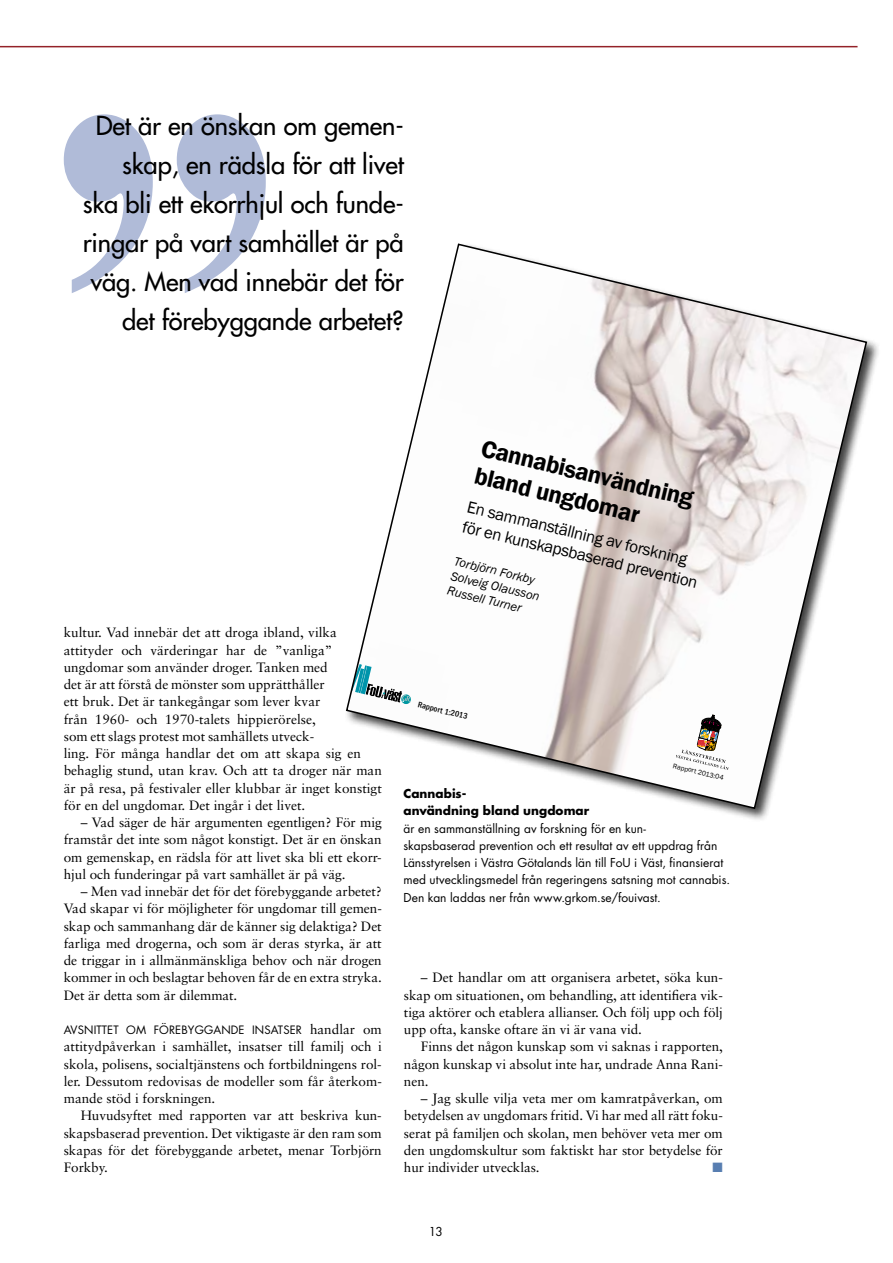
<style>
.page{position:relative;width:893px;height:1263px;background:#fff}
.page>*{position:absolute;margin:0;border:0;box-sizing:border-box;transform-origin:0 0}
.t1{font:25.5px/39px "Futura";letter-spacing:-.005em;color:#000;text-align:right}
.t2{font:600 24.6px/28.3px "Franklin Gothic";color:#000}
.t3{font:16.95px/20.2px "Franklin Gothic";color:#000}
.t4{font:13.5px/17.2px "Sabon";color:#000;text-align:justify}
.t5{font:13.5px "Zapf Dingbats";color:#587eb1}
.t6{font:italic 12.75px/15.1px "Franklin Gothic";color:#000}
.t7{font:12px/17.2px "Futura";letter-spacing:.005em;color:#000}
.t8{font:700 12px/17.2px "Futura";letter-spacing:.005em;color:#000}
.t9{font:11.25px "Futura";letter-spacing:.01em;color:#000}
.t10{font:500 condensed 8.4px "Franklin Gothic";color:#000}
.t11{font:7.05px "Franklin Gothic";color:#000}
.s1{font-family:"Sabon";font-size:13.5px}
</style>
<div class="page">
<svg style="left:64px;top:114px;width:202px;height:179px"></svg>
<hr style="left:0;top:46px;width:857px;height:1px;background:#942229">
<svg style="left:345px;top:243px;width:523px;height:567px"></svg>
<h1 class="t1" style="left:83px;top:105px;width:323px">Det är en önskan om gemen&shy;skap, en rädsla för att livet ska bli ett ekorrhjul och funde&shy;ringar på vart samhället är på väg. Men vad innebär det för det förebyggande arbetet?</h1>
<h2 class="t2" style="left:485px;top:433px;width:219px;rotate:14deg">Cannabisanvändning bland ungdomar</h2>
<p class="t6" style="left:456px;top:554px;width:93px;rotate:13deg">Torbjörn Forkby<br>Solveig Olausson<br>Russell Turner</p>
<p class="t3" style="left:470px;top:496px;width:243px;rotate:14deg">En sammanställning av forskning för en kunskapsbaserad prevention</p>
<p class="t4" style="left:64px;top:624px;width:320px;text-align:left">kultur. Vad innebär det att droga ibland, vilka attityder och värderingar har de ”vanliga” ungdomar som använder droger. Tanken med<br>det är att förstå de mönster som upprätthåller<br>ett bruk. Det är tankegångar som lever kvar<br>från 1960- och 1970-talets hippierörelse,<br>som ett slags protest mot samhällets utveck-<br>ling. För många handlar det om att skapa sig en behaglig stund, utan krav. Och att ta droger när man är på resa, på festivaler eller klubbar är inget konstigt för en del ungdomar. Det ingår i det livet.</p>
<p class="t4" style="left:64px;top:814px;width:320px;text-indent:17px">– Vad säger de här argumenten egentligen? För mig framstår det inte som något konstigt. Det är en önskan om gemenskap, en rädsla för att livet ska bli ett ekorr&shy;hjul och funderingar på vart samhället är på väg.</p>
<p class="t4" style="left:64px;top:883px;width:320px;text-indent:17px">– Men vad innebär det för det förebyggande arbetet?<br>Vad skapar vi för möjligheter för ungdomar till gemen&shy;skap och sammanhang där de känner sig delaktiga? Det farliga med drogerna, och som är deras styrka, är att de triggar in i allmänmänskliga behov och när drogen kommer in och beslagtar behoven får de en extra stryka.<br>Det är detta som är dilemmat.</p>
<p class="t9" style="left:64px;top:1022px;width:319px">Avsn ittet om förebyggan de in satser <span class="s1">handlar om</span></p>
<p class="t4" style="left:64px;top:1038px;width:320px">attitydpåverkan i samhället, insatser till familj och i skola, polisens, socialtjänstens och fortbildningens rol&shy;ler. Dessutom redovisas de modeller som får återkom&shy;mande stöd i forskningen.</p>
<p class="t4" style="left:64px;top:1107px;width:320px;text-indent:17px">Huvudsyftet med rapporten var att beskriva kun&shy;skapsbaserad prevention. Det viktigaste är den ram som skapas för det förebyggande arbetet, menar Torbjörn Forkby.</p>
<p class="t10" style="left:419px;top:700px;width:53px;rotate:13deg">Rapport 1:2013</p>
<p class="t11" style="left:674px;top:761px;width:53px;rotate:13deg">Rapport 2013:04</p>
<p class="t8" style="left:403px;top:785px;width:187px">Cannabis-<br>användning bland ungdomar</p>
<p class="t7" style="left:403px;top:819px;width:328px">är en sammanställning av forskning för en kun-<br>skapsbaserad prevention och ett resultat av ett uppdrag från Länsstyrelsen i Västra Götalands län till FoU i Väst, finansierat med utvecklingsmedel från regeringens satsning mot cannabis.<br>Den kan laddas ner från www.grkom.se/fouivast.</p>
<p class="t4" style="left:404px;top:969px;width:320px;text-indent:17px">– Det handlar om att organisera arbetet, söka kun&shy;skap om situationen, om behandling, att identifiera vik&shy;tiga aktörer och etablera allianser. Och följ upp och följ upp ofta, kanske oftare än vi är vana vid.</p>
<p class="t4" style="left:404px;top:1038px;width:320px;text-indent:17px">Finns det någon kunskap som vi saknas i rapporten, någon kunskap vi absolut inte har, undrade Anna Rani&shy;nen.</p>
<p class="t4" style="left:404px;top:1090px;width:320px;text-indent:17px">– Jag skulle vilja veta mer om kamratpåverkan, om betydelsen av ungdomars fritid. Vi har med all rätt foku&shy;serat på familjen och skolan, men behöver veta mer om den ungdomskultur som faktiskt har stor betydelse för hur individer utvecklas.</p>
<p class="t5" style="left:713px;top:1161px;width:12px">■</p>
<p class="t7" style="left:429px;top:1222px;width:15px">13</p>
</div>
